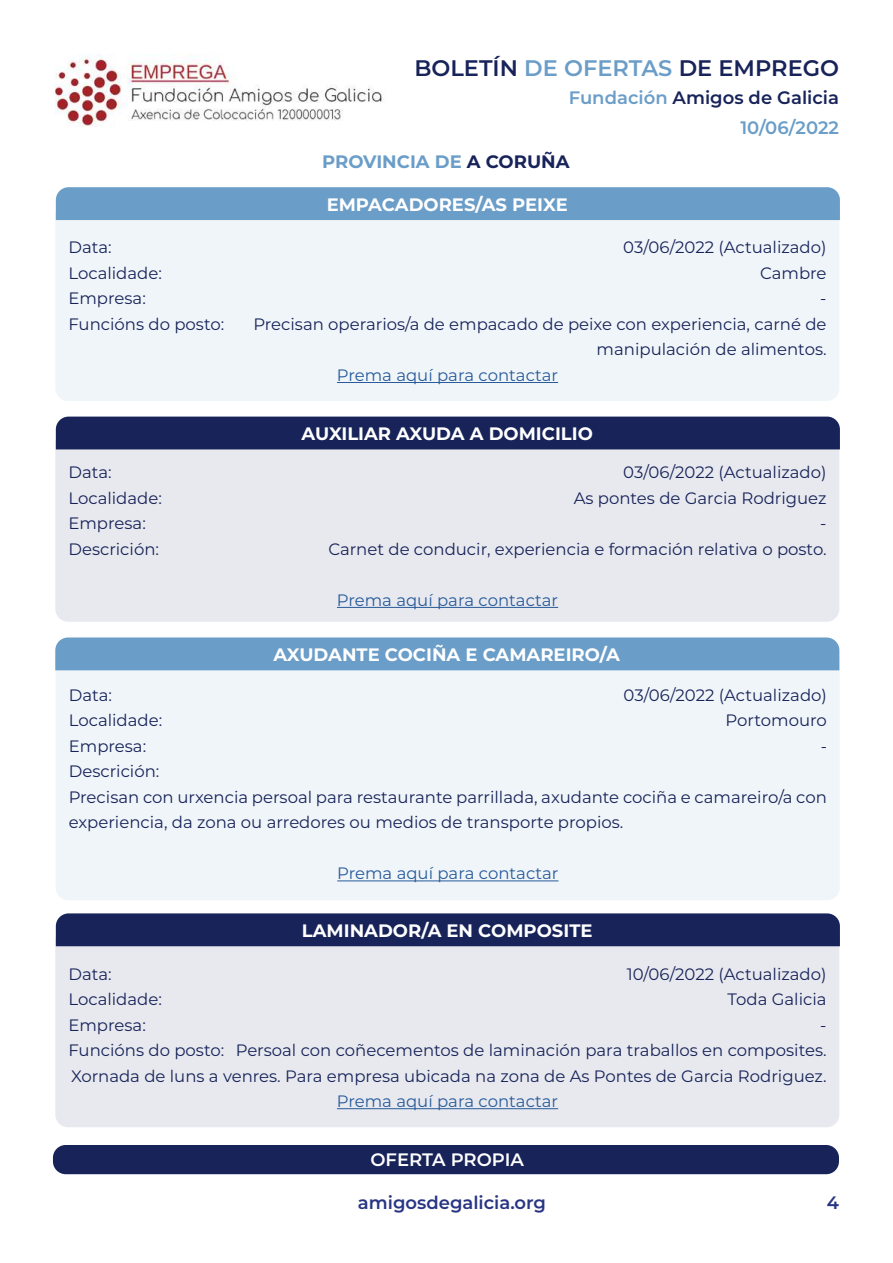
<style>
.page{position:relative;width:893px;height:1263px;background:#fff}
.page>*{position:absolute;margin:0;border:0;box-sizing:border-box;transform-origin:0 0}
.t1{font:600 22.5px "Montserrat";color:#172359}
.t2{font:700 18px "Montserrat";color:#fff}
.t3{font:600 18px "Montserrat";color:#172359}
.t4{font:600 18px "Montserrat";color:#283583}
.t5{font:700 18px "Montserrat";color:#6a9dc8}
.t6{font:600 18px "Montserrat";color:#fff}
.t7{font:600 18px "Montserrat";color:#6a9dc8}
.t8{font:16.5px/25.5px "Montserrat";color:#172359;text-align:right}
.t9{font:16.5px "Montserrat";color:#275b9b}
.s1{color:#6a9dc8}
.s2{color:#172359}
</style>
<div class="page">
<img style="left:55px;top:54px;width:327px;height:73px">
<div style="left:53px;top:1145px;width:786px;height:29px;background:#172359;border-radius:13px"></div>
<div style="left:55px;top:211px;width:784px;height:190px;background:#f0f5f9"></div>
<div style="left:56px;top:187px;width:784px;height:33px;background:#6a9dc8"></div>
<hr style="left:337px;top:382px;width:221px;height:1px;background:#275b9b">
<div style="left:55px;top:441px;width:784px;height:181px;background:#e8e9ee"></div>
<div style="left:56px;top:417px;width:784px;height:32px;background:#172359"></div>
<hr style="left:337px;top:607px;width:221px;height:1px;background:#275b9b">
<div style="left:56px;top:656px;width:784px;height:244px;background:#f0f5f9"></div>
<div style="left:55px;top:637px;width:784px;height:33px;background:#6a9dc8"></div>
<hr style="left:337px;top:880px;width:221px;height:1px;background:#275b9b">
<div style="left:55px;top:937px;width:784px;height:190px;background:#e8e9ee"></div>
<div style="left:56px;top:913px;width:784px;height:33px;background:#172359"></div>
<hr style="left:337px;top:1108px;width:221px;height:1px;background:#275b9b">
<h1 class="t1" style="left:414px;top:52px;width:426px">BOLETÍN <span class="s1">DE OFERTAS</span> DE EMPREGO</h1>
<p class="t3" style="left:569px;top:85px;width:272px"><span class="s1">Fundación</span> Amigos de Galicia</p>
<p class="t5" style="left:322px;top:148px;width:249px">PROVINCIA DE <span class="s2">A CORUÑA</span></p>
<p class="t2" style="left:327px;top:192px;width:243px">EMPACADORES/AS PEIXE</p>
<p class="t7" style="left:740px;top:115px;width:100px">10/06/2022</p>
<p class="t8" style="left:68px;top:234px;width:45px">Data:</p>
<p class="t8" style="left:623px;top:234px;width:205px">03/06/2022 (Actualizado)</p>
<p class="t8" style="left:68px;top:260px;width:95px">Localidade:</p>
<p class="t8" style="left:760px;top:260px;width:68px">Cambre</p>
<p class="t8" style="left:68px;top:285px;width:79px">Empresa:</p>
<p class="t8" style="left:820px;top:285px;width:8px">-</p>
<p class="t8" style="left:68px;top:311px;width:157px">Funcións do posto:</p>
<p class="t8" style="left:253px;top:311px;width:575px">Precisan operarios/a de empacado de peixe con experiencia, carné de manipulación de alimentos.</p>
<p class="t9" style="left:337px;top:364px;width:223px">Prema aquí para contactar</p>
<p class="t2" style="left:301px;top:421px;width:293px">AUXILIAR AXUDA A DOMICILIO</p>
<p class="t8" style="left:68px;top:459px;width:45px">Data:</p>
<p class="t8" style="left:623px;top:459px;width:205px">03/06/2022 (Actualizado)</p>
<p class="t8" style="left:68px;top:484px;width:95px">Localidade:</p>
<p class="t8" style="left:574px;top:484px;width:254px">As pontes de Garcia Rodriguez</p>
<p class="t8" style="left:68px;top:510px;width:79px">Empresa:</p>
<p class="t8" style="left:820px;top:510px;width:8px">-</p>
<p class="t8" style="left:68px;top:535px;width:92px">Descrición:</p>
<p class="t8" style="left:328px;top:535px;width:500px">Carnet de conducir, experiencia e formación relativa o posto.</p>
<p class="t9" style="left:337px;top:588px;width:223px">Prema aquí para contactar</p>
<p class="t2" style="left:274px;top:642px;width:348px">AXUDANTE COCIÑA E CAMAREIRO/A</p>
<p class="t8" style="left:69px;top:681px;width:45px">Data:</p>
<p class="t8" style="left:624px;top:681px;width:205px">03/06/2022 (Actualizado)</p>
<p class="t8" style="left:69px;top:707px;width:95px">Localidade:</p>
<p class="t8" style="left:726px;top:707px;width:103px">Portomouro</p>
<p class="t8" style="left:69px;top:732px;width:79px">Empresa:</p>
<p class="t8" style="left:821px;top:732px;width:8px">-</p>
<p class="t8" style="left:69px;top:758px;width:760px;text-align:left">Descrición:<br>Precisan con urxencia persoal para restaurante parrillada, axudante cociña e camareiro/a con experiencia, da zona ou arredores ou medios de transporte propios.</p>
<p class="t9" style="left:337px;top:862px;width:223px">Prema aquí para contactar</p>
<p class="t2" style="left:302px;top:918px;width:292px">LAMINADOR/A EN COMPOSITE</p>
<p class="t8" style="left:68px;top:960px;width:45px">Data:</p>
<p class="t8" style="left:627px;top:960px;width:201px">10/06/2022 (Actualizado)</p>
<p class="t8" style="left:68px;top:986px;width:95px">Localidade:</p>
<p class="t8" style="left:728px;top:986px;width:100px">Toda Galicia</p>
<p class="t8" style="left:68px;top:1011px;width:79px">Empresa:</p>
<p class="t8" style="left:68px;top:1011px;width:760px;text-align:justify;text-indent:752px">- Funcións do posto: Persoal con coñecementos de laminación para traballos en composites.<br>Xornada de luns a venres. Para empresa ubicada na zona de As Pontes de Garcia Rodriguez.</p>
<p class="t9" style="left:337px;top:1090px;width:223px">Prema aquí para contactar</p>
<p class="t6" style="left:370px;top:1147px;width:155px">OFERTA PROPIA</p>
<p class="t4" style="left:358px;top:1190px;width:190px">amigosdegalicia.org</p>
<p class="t4" style="left:827px;top:1190px;width:14px">4</p>
</div>
